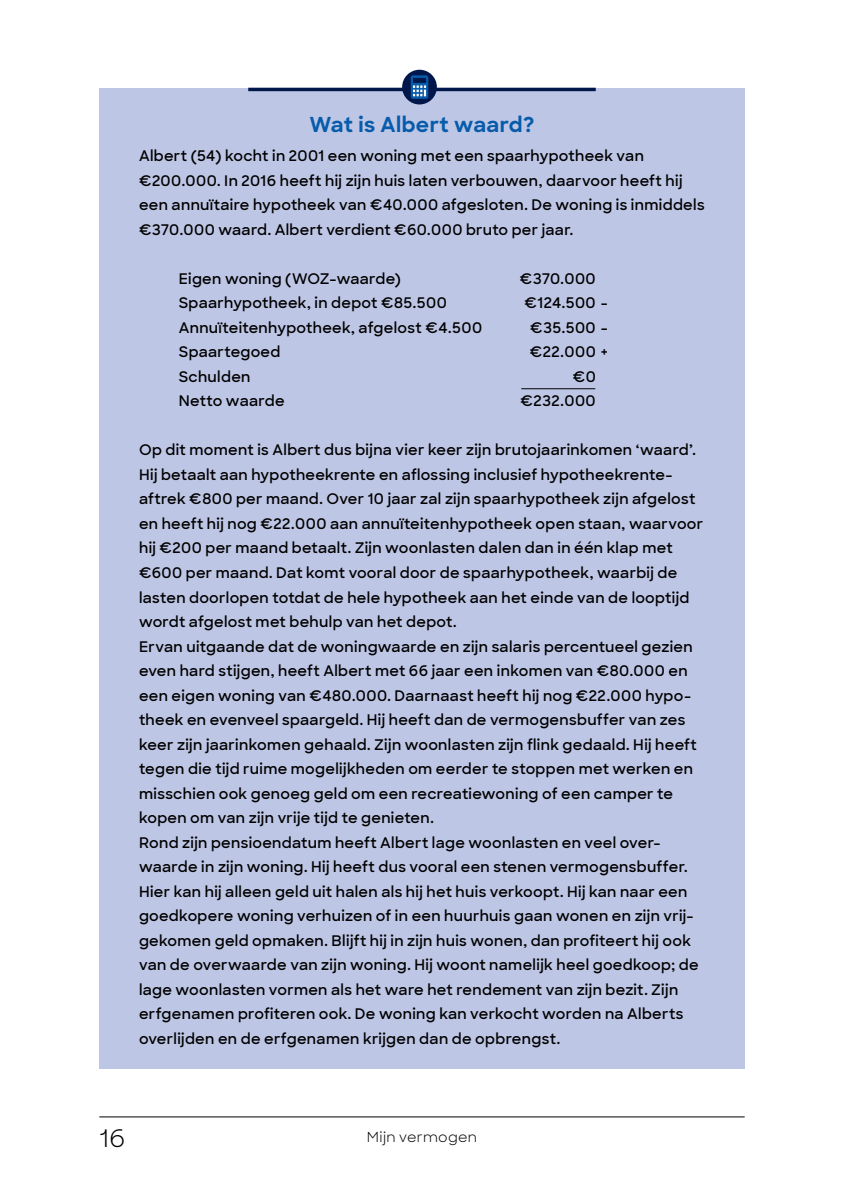
<style>
.page{position:relative;width:844px;height:1191px;background:#fff}
.page>*{position:absolute;margin:0;border:0;box-sizing:border-box;transform-origin:0 0}
.t1{font:24.5px "Sharp Sans";color:#000}
.t2{font:700 21px "Sharp Sans";letter-spacing:.02em;color:#065baa}
.t3{font:600 14.88px/24.5px "Sharp Sans";letter-spacing:.02em;color:#000}
.t4{font:14px "Sharp Sans";letter-spacing:.02em;color:#000}
</style>
<div class="page">
<hr style="left:99px;top:1116px;width:645px;height:1px;background:#000">
<div style="left:99px;top:88px;width:645px;height:980px;background:#bec6e5"></div>
<hr style="left:248px;top:88px;width:347px;height:3px;background:#00174b">
<div style="left:402px;top:70px;width:35px;height:34px;background:#00174b;border-radius:50%"></div>
<svg style="left:410px;top:75px;width:18px;height:24px"></svg>
<hr style="left:521px;top:388px;width:74px;height:1px;background:#000">
<h2 class="t2" style="left:309px;top:108px;width:226px">Wat is Albert waard?</h2>
<p class="t3" style="left:139px;top:143px;width:567px">Albert (54) kocht in 2001 een woning met een spaarhypotheek van €200.000. In 2016 heeft hij zijn huis laten verbouwen, daarvoor heeft hij een annuïtaire hypotheek van €40.000 afgesloten. De woning is inmiddels €370.000 waard. Albert verdient €60.000 bruto per jaar.</p>
<p class="t3" style="left:179px;top:266px;width:223px">Eigen woning (WOZ-waarde)</p>
<p class="t3" style="left:520px;top:266px;width:77px">€370.000</p>
<p class="t3" style="left:179px;top:290px;width:269px">Spaarhypotheek, in depot €85.500</p>
<p class="t3" style="left:524px;top:290px;width:85px">€124.500 -</p>
<p class="t3" style="left:179px;top:315px;width:305px">Annuïteitenhypotheek, afgelost €4.500</p>
<p class="t3" style="left:530px;top:315px;width:79px">€35.500 -</p>
<p class="t3" style="left:179px;top:339px;width:103px">Spaartegoed</p>
<p class="t3" style="left:529px;top:339px;width:79px">€22.000 +</p>
<p class="t3" style="left:179px;top:364px;width:73px">Schulden</p>
<p class="t3" style="left:572px;top:364px;width:24px">€0</p>
<p class="t3" style="left:179px;top:388px;width:107px">Netto waarde</p>
<p class="t3" style="left:520px;top:388px;width:77px">€232.000</p>
<p class="t3" style="left:139px;top:437px;width:565px">Op dit moment is Albert dus bijna vier keer zijn brutojaarinkomen ‘waard’.<br>Hij betaalt aan hypotheekrente en aflossing inclusief hypotheekrente&shy;aftrek €800 per maand. Over 10 jaar zal zijn spaarhypotheek zijn afgelost en heeft hij nog €22.000 aan annuïteitenhypotheek open staan, waarvoor hij €200 per maand betaalt. Zijn woonlasten dalen dan in één klap met €600 per maand. Dat komt vooral door de spaarhypotheek, waarbij de lasten doorlopen totdat de hele hypotheek aan het einde van de looptijd wordt afgelost met behulp van het depot.<br>Ervan uitgaande dat de woningwaarde en zijn salaris percentueel gezien even hard stijgen, heeft Albert met 66 jaar een inkomen van €80.000 en een eigen woning van €480.000. Daarnaast heeft hij nog €22.000 hypo&shy;theek en evenveel spaargeld. Hij heeft dan de vermogensbuffer van zes keer zijn jaarinkomen gehaald. Zijn woonlasten zijn flink gedaald. Hij heeft tegen die tijd ruime mogelijkheden om eerder te stoppen met werken en misschien ook genoeg geld om een recreatiewoning of een camper te kopen om van zijn vrije tijd te genieten.<br>Rond zijn pensioendatum heeft Albert lage woonlasten en veel over&shy;waarde in zijn woning. Hij heeft dus vooral een stenen vermogensbuffer.<br>Hier kan hij alleen geld uit halen als hij het huis verkoopt. Hij kan naar een goedkopere woning verhuizen of in een huurhuis gaan wonen en zijn vrij&shy;gekomen geld opmaken. Blijft hij in zijn huis wonen, dan profiteert hij ook van de overwaarde van zijn woning. Hij woont namelijk heel goedkoop; de lage woonlasten vormen als het ware het rendement van zijn bezit. Zijn erfgenamen profiteren ook. De woning kan verkocht worden na Alberts overlijden en de erfgenamen krijgen dan de opbrengst.</p>
<h1 class="t1" style="left:99px;top:1119px;width:28px">16</h1>
<p class="t4" style="left:366px;top:1126px;width:112px">Mijn vermogen</p>
</div>
